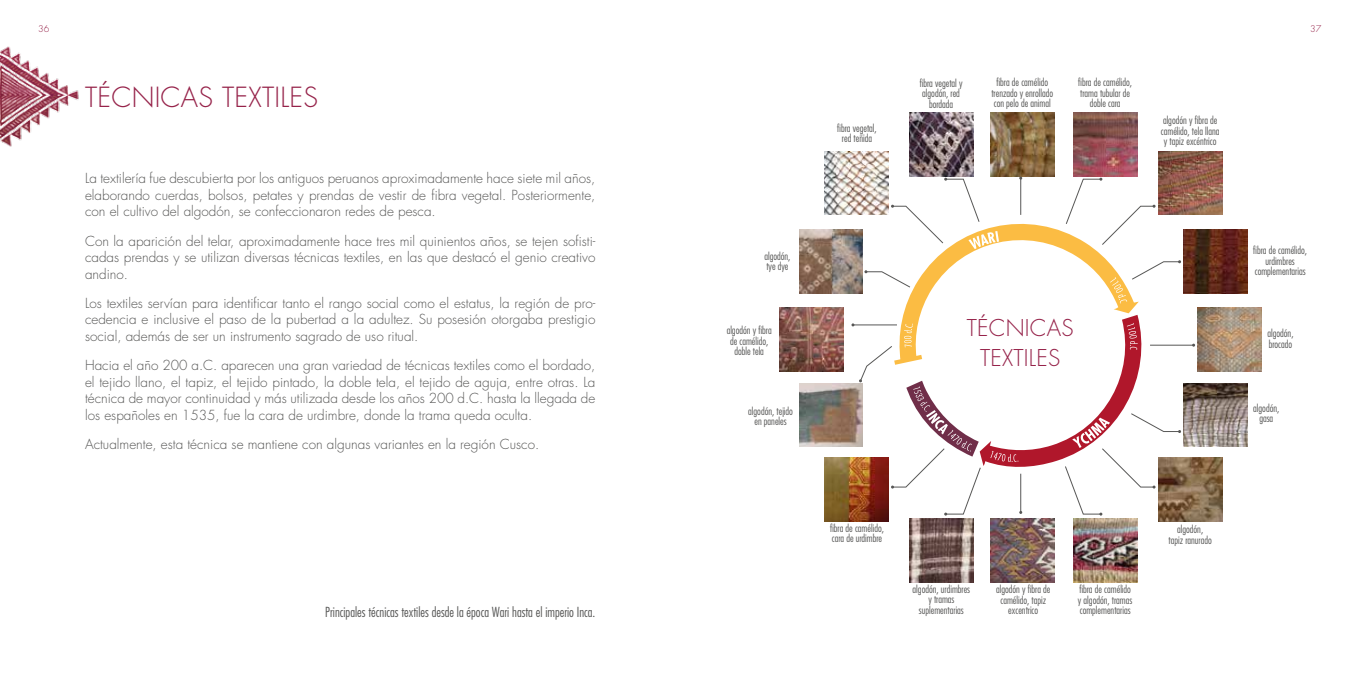
<style>
.page{position:relative;width:1361px;height:681px;background:#fff}
.page>*{position:absolute;margin:0;border:0;box-sizing:border-box;transform-origin:0 0}
.t1{font:300 27px "Futura Std";letter-spacing:.01em;color:#96234a}
.t2{font:300 22.5px/30px "Futura Std";letter-spacing:.01em;color:#96234a;text-align:center}
.t3{font:300 13.5px/16.5px "Futura Std";color:#575756;text-align:justify}
.t4{font:300 condensed 13.5px "Futura Std";color:#575756}
.t5{font:300 condensed 10.5px/10.5px "Futura Std";color:#575756;text-align:center}
.t6{font:300 9px "Futura Std";color:#96234a}
</style>
<div class="page">
<img style="left:0;top:46px;width:79px;height:101px">
<img style="left:1197px;top:307px;width:64px;height:64px">
<img style="left:824px;top:457px;width:64px;height:64px">
<img style="left:1184px;top:230px;width:63px;height:63px">
<img style="left:909px;top:518px;width:64px;height:63px">
<img style="left:1184px;top:383px;width:63px;height:63px">
<img style="left:1158px;top:457px;width:64px;height:64px">
<img style="left:990px;top:518px;width:64px;height:64px">
<img style="left:1073px;top:518px;width:64px;height:63px">
<img style="left:1073px;top:113px;width:64px;height:63px">
<img style="left:990px;top:112px;width:64px;height:64px">
<img style="left:909px;top:113px;width:64px;height:63px">
<img style="left:780px;top:307px;width:63px;height:64px">
<img style="left:799px;top:383px;width:52px;height:63px">
<img style="left:799px;top:230px;width:64px;height:63px">
<img style="left:824px;top:151px;width:64px;height:64px">
<img style="left:1158px;top:151px;width:64px;height:64px">
<hr style="left:1020px;top:178px;width:1px;height:37px;background:#575756">
<svg style="left:864px;top:270px;width:33px;height:11px"></svg>
<svg style="left:1072px;top:178px;width:83px;height:32px"></svg>
<hr style="left:1150px;top:344px;width:43px;height:1px;background:#575756">
<svg style="left:897px;top:207px;width:241px;height:108px"></svg>
<svg style="left:891px;top:178px;width:108px;height:71px"></svg>
<svg style="left:1110px;top:260px;width:71px;height:43px"></svg>
<svg style="left:851px;top:315px;width:330px;height:200px"></svg>
<p class="t6" style="left:38px;top:23px;width:13px">36</p>
<p class="t6" style="left:1310px;top:23px;width:13px">37</p>
<h1 class="t1" style="left:85px;top:81px;width:235px">TÉCNICAS TEXTILES</h1>
<p class="t3" style="left:85px;top:170px;width:512px">La textilería fue descubierta por los antiguos peruanos aproximadamente hace siete mil años, elaborando cuerdas, bolsos, petates y prendas de vestir de fibra vegetal. Posteriormente, con el cultivo del algodón, se confeccionaron redes de pesca.</p>
<p class="t3" style="left:85px;top:233px;width:512px">Con la aparición del telar, aproximadamente hace tres mil quinientos años, se tejen sofisti&shy;cadas prendas y se utilizan diversas técnicas textiles, en las que destacó el genio creativo andino.</p>
<p class="t3" style="left:85px;top:295px;width:512px">Los textiles servían para identificar tanto el rango social como el estatus, la región de pro&shy;cedencia e inclusive el paso de la pubertad a la adultez. Su posesión otorgaba prestigio social, además de ser un instrumento sagrado de uso ritual.</p>
<p class="t3" style="left:85px;top:357px;width:512px">Hacia el año 200 a.C. aparecen una gran variedad de técnicas textiles como el bordado, el tejido llano, el tapiz, el tejido pintado, la doble tela, el tejido de aguja, entre otras. La técnica de mayor continuidad y más utilizada desde los años 200 d.C. hasta la llegada de los españoles en 1535, fue la cara de urdimbre, donde la trama queda oculta.</p>
<p class="t3" style="left:85px;top:436px;width:456px">Actualmente, esta técnica se mantiene con algunas variantes en la región Cusco.</p>
<p class="t4" style="left:325px;top:604px;width:272px">Principales técnicas textiles desde la época Wari hasta el imperio Inca.</p>
<p class="t5" style="left:919px;top:77px;width:44px">fibra vegetal y algodón, red bordada</p>
<p class="t5" style="left:991px;top:77px;width:63px">fibra de camélido trenzado y enrollado con pelo de animal</p>
<p class="t5" style="left:1078px;top:77px;width:55px">fibra de camélido, trama tubular de doble cara</p>
<p class="t5" style="left:837px;top:122px;width:41px">fibra vegetal, red teñida</p>
<p class="t5" style="left:1161px;top:115px;width:60px;text-align:left">algodón y fibra de camélido, tela llana y tapiz excéntrico</p>
<p class="t5" style="left:764px;top:250px;width:28px;text-align:left">algodón, tye dye</p>
<p class="t5" style="left:1253px;top:245px;width:55px">fibra de camélido, urdimbres complementarias</p>
<p class="t5" style="left:727px;top:325px;width:47px">algodón y fibra de camélido, doble tela</p>
<h2 class="t2" style="left:967px;top:313px;width:108px">TÉCNICAS<br>TEXTILES</h2>
<p class="t5" style="left:1267px;top:328px;width:28px;text-align:left">algodón, brocado</p>
<p class="t5" style="left:748px;top:405px;width:46px">algodón, tejido en paneles</p>
<p class="t5" style="left:1253px;top:402px;width:28px">algodón, gasa</p>
<p class="t5" style="left:830px;top:522px;width:55px;text-align:left">fibra de camélido, cara de urdimbre</p>
<p class="t5" style="left:1168px;top:524px;width:45px">algodón, tapiz ranurado</p>
<p class="t5" style="left:912px;top:583px;width:59px">algodón, urdimbres y tramas suplementarias</p>
<p class="t5" style="left:996px;top:583px;width:56px">algodón y fibra de camélido, tapiz excentrico</p>
<p class="t5" style="left:1078px;top:583px;width:56px;text-align:left">fibra de camélido y algodón, tramas complementarias</p>
</div>
